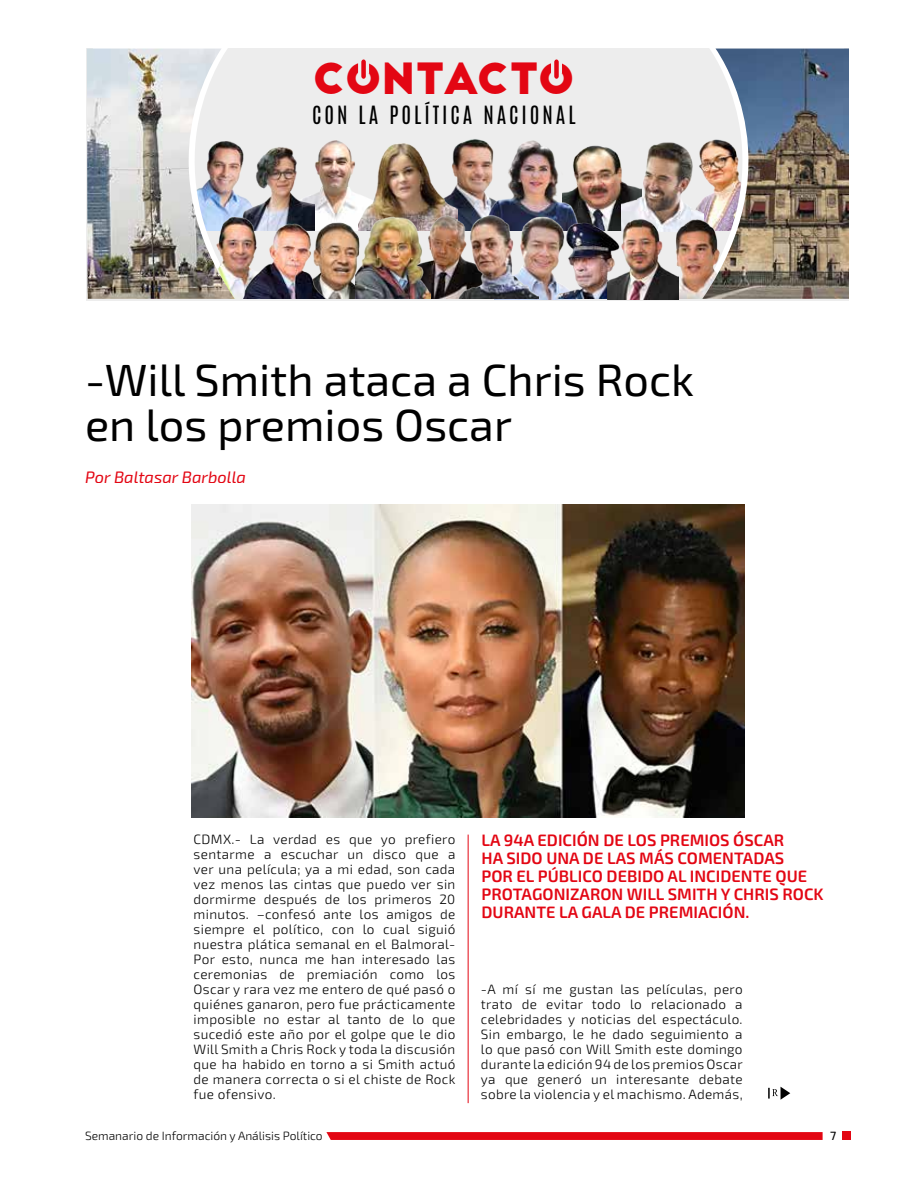
<style>
.page{position:relative;width:915px;height:1191px;background:#fff}
.page>*{position:absolute;margin:0;border:0;box-sizing:border-box;transform-origin:0 0}
.t1{font:45px/45px "Exo 2";color:#000}
.t2{font:42px "Big John";letter-spacing:-.015em;color:#e30613}
.t3{font:21px "Antonio";letter-spacing:.14em;color:#000}
.t4{font:600 16.5px/18px "Exo 2";color:#e30613}
.t5{font:italic 16.5px "Exo 2";color:#e30613}
.t6{font:300 13.5px/15px "Exo 2";letter-spacing:.025em;color:#000;text-align:justify}
.t7{font:300 12px "Exo 2";color:#000}
.t8{font:500 12px "Exo 2";color:#000}
</style>
<div class="page">
<div style="left:842px;top:1131px;width:8px;height:9px;background:#e30613"></div>
<svg style="left:326px;top:1132px;width:496px;height:8px;background:#e30a17"></svg>
<svg style="left:768px;top:1086px;width:22px;height:13px"></svg>
<hr style="left:467px;top:834px;width:1px;height:269px;background:#e30613">
<img style="left:191px;top:504px;width:553px;height:313px">
<div style="left:87px;top:49px;width:761px;height:252px;background:#ededed"></div>
<svg style="left:235px;top:143px;width:6px;height:73px"></svg>
<img style="left:457px;top:139px;width:29px;height:75px">
<img style="left:314px;top:140px;width:45px;height:82px">
<img style="left:359px;top:143px;width:98px;height:72px">
<img style="left:581px;top:145px;width:40px;height:70px">
<img style="left:486px;top:140px;width:95px;height:75px">
<img style="left:242px;top:147px;width:72px;height:75px">
<img style="left:394px;top:214px;width:181px;height:86px">
<img style="left:235px;top:216px;width:48px;height:83px">
<img style="left:272px;top:222px;width:83px;height:77px">
<img style="left:243px;top:223px;width:93px;height:76px">
<img style="left:355px;top:215px;width:75px;height:84px">
<img style="left:621px;top:142px;width:81px;height:74px">
<img style="left:661px;top:214px;width:41px;height:85px">
<img style="left:454px;top:215px;width:84px;height:84px">
<img style="left:549px;top:215px;width:77px;height:84px">
<img style="left:607px;top:216px;width:71px;height:83px">
<img style="left:87px;top:49px;width:148px;height:250px">
<img style="left:702px;top:49px;width:146px;height:250px">
<svg style="left:554px;top:59px;width:4px;height:20px"></svg>
<div style="left:361px;top:59px;width:5px;height:20px;background:#e30613;border-radius:2px"></div>
<h2 class="t2" style="left:312px;top:59px;width:263px">CONTACTO</h2>
<h3 class="t3" style="left:312px;top:99px;width:265px">CON LA POLÍTICA NACIONAL</h3>
<h1 class="t1" style="left:85px;top:358px;width:610px">-Will Smith ataca a Chris Rock en los premios Oscar</h1>
<p class="t5" style="left:85px;top:467px;width:162px">Por Baltasar Barbolla</p>
<p class="t6" style="left:193px;top:832px;width:263px">CDMX.- La verdad es que yo prefiero sentarme a escuchar un disco que a ver una película; ya a mi edad, son cada vez menos las cintas que puedo ver sin dormirme después de los primeros 20 minutos. –confesó ante los amigos de siempre el político, con lo cual siguió nuestra plática semanal en el Balmoral-Por esto, nunca me han interesado las ceremonias de premiación como los Oscar y rara vez me entero de qué pasó o quiénes ganaron, pero fue prácticamente imposible no estar al tanto de lo que sucedió este año por el golpe que le dio Will Smith a Chris Rock y toda la discusión que ha habido en torno a si Smith actuó de manera correcta o si el chiste de Rock fue ofensivo.</p>
<p class="t4" style="left:481px;top:831px;width:343px">LA 94A EDICIÓN DE LOS PREMIOS ÓSCAR<br>HA SIDO UNA DE LAS MÁS COMENTADAS<br>POR EL PÚBLICO DEBIDO AL INCIDENTE QUE PROTAGONIZARON WILL SMITH Y CHRIS ROCK DURANTE LA GALA DE PREMIACIÓN.</p>
<p class="t6" style="left:480px;top:982px;width:263px">-A mí sí me gustan las películas, pero trato de evitar todo lo relacionado a celebridades y noticias del espectáculo.<br>Sin embargo, le he dado seguimiento a lo que pasó con Will Smith este domingo durante la edición 94 de los premios Oscar ya que generó un interesante debate sobre la violencia y el machismo. Además,</p>
<p class="t7" style="left:85px;top:1128px;width:239px">Semanario de Información y Análisis Político</p>
<p class="t8" style="left:829px;top:1128px;width:8px">7</p>
</div>
